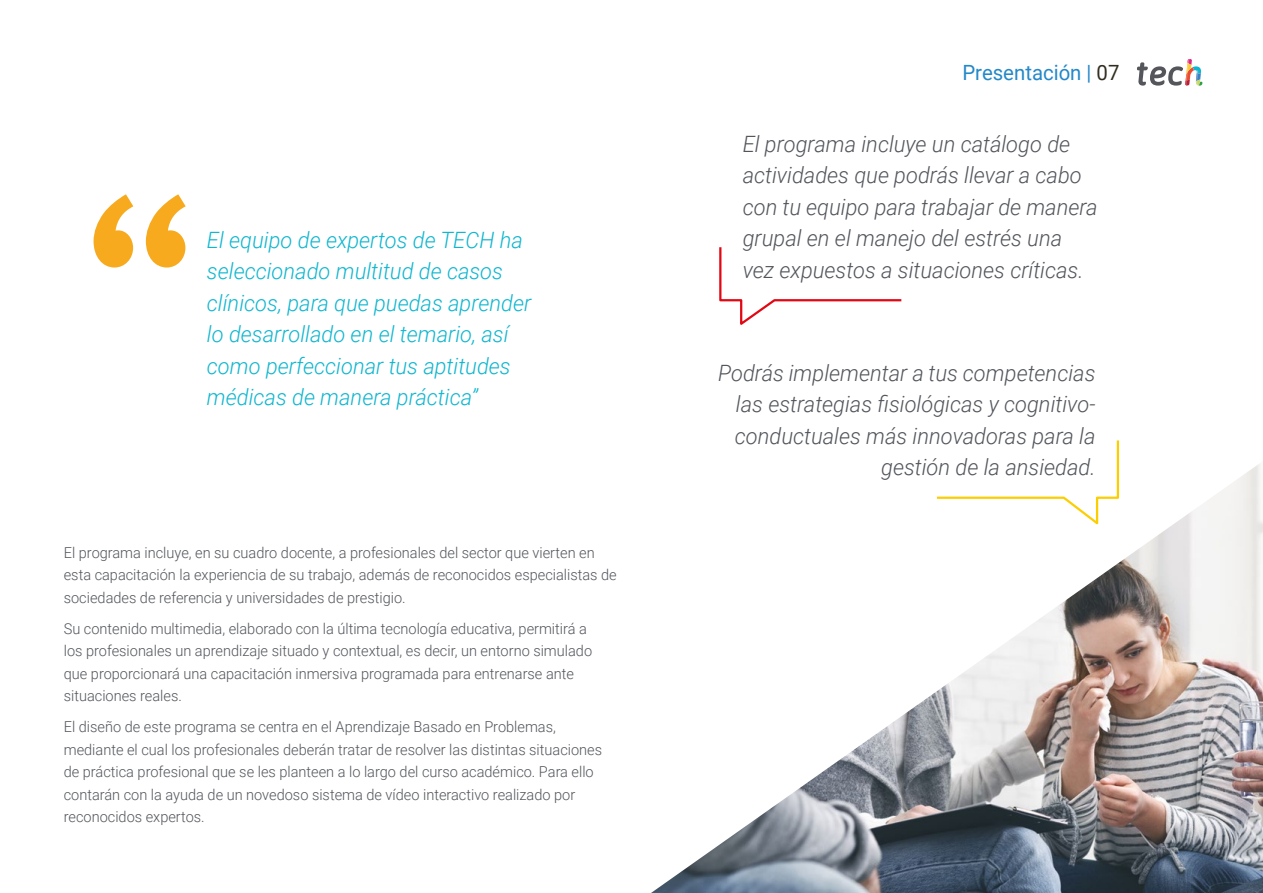
<style>
.page{position:relative;width:1263px;height:893px;background:#fff}
.page>*{position:absolute;margin:0;border:0;box-sizing:border-box;transform-origin:0 0}
.t1{font:italic 300 22.5px/31.5px "Roboto";color:#52555b;text-align:right}
.t2{font:italic 300 22.5px/31.5px "Roboto";color:#0fb6cf}
.t3{font:21px "Roboto";color:#2488c9}
.t4{font:300 15px/22.5px "Roboto";color:#52555b}
.s1{color:#312e20}
</style>
<div class="page">
<svg style="left:94px;top:194px;width:92px;height:74px"></svg>
<svg style="left:1116px;top:440px;width:4px;height:21px"></svg>
<img style="left:651px;top:461px;width:612px;height:432px">
<svg style="left:719px;top:247px;width:183px;height:78px"></svg>
<svg style="left:1137px;top:59px;width:65px;height:27px"></svg>
<h1 class="t2" style="left:207px;top:223px;width:326px">El equipo de expertos de TECH ha seleccionado multitud de casos clínicos, para que puedas aprender lo desarrollado en el temario, así como perfeccionar tus aptitudes médicas de manera práctica”</h1>
<p class="t4" style="left:64px;top:540px;width:554px">El programa incluye, en su cuadro docente, a profesionales del sector que vierten en esta capacitación la experiencia de su trabajo, además de reconocidos especialistas de sociedades de referencia y universidades de prestigio.</p>
<p class="t4" style="left:64px;top:616px;width:530px">Su contenido multimedia, elaborado con la última tecnología educativa, permitirá a los profesionales un aprendizaje situado y contextual, es decir, un entorno simulado que proporcionará una capacitación inmersiva programada para entrenarse ante situaciones reales.</p>
<p class="t4" style="left:64px;top:715px;width:540px">El diseño de este programa se centra en el Aprendizaje Basado en Problemas, mediante el cual los profesionales deberán tratar de resolver las distintas situaciones de práctica profesional que se les planteen a lo largo del curso académico. Para ello contarán con la ayuda de un novedoso sistema de vídeo interactivo realizado por reconocidos expertos.</p>
<h2 class="t3" style="left:962px;top:57px;width:159px">Presentación | <span class="s1">07</span></h2>
<h1 class="t1" style="left:743px;top:127px;width:356px;text-align:left">El programa incluye un catálogo de actividades que podrás llevar a cabo con tu equipo para trabajar de manera grupal en el manejo del estrés una vez expuestos a situaciones críticas.</h1>
<h1 class="t1" style="left:718px;top:356px;width:379px">Podrás implementar a tus competencias las estrategias fisiológicas y cognitivo&shy;conductuales más innovadoras para la gestión de la ansiedad.</h1>
</div>
